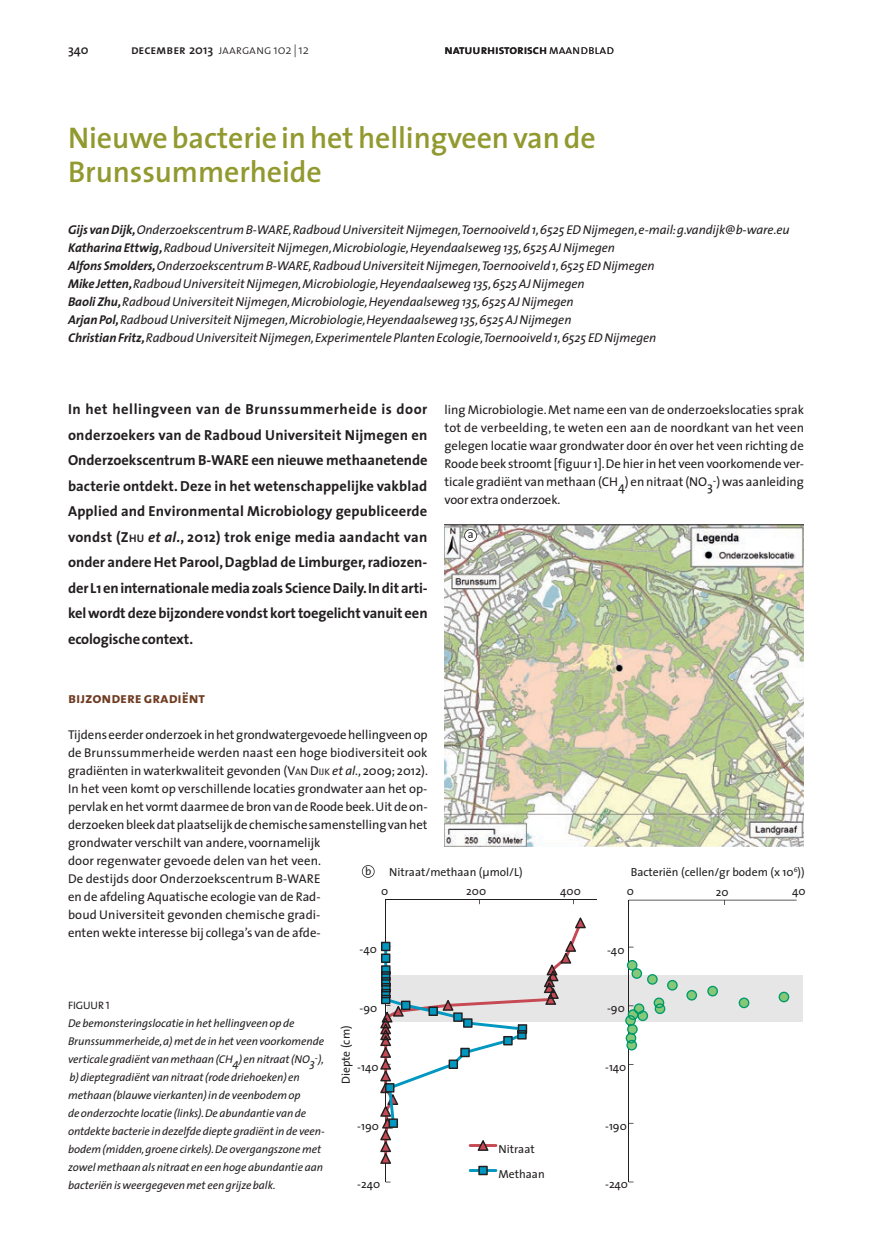
<style>
.page{position:relative;width:872px;height:1234px;background:#fff}
.page>*{position:absolute;margin:0;border:0;box-sizing:border-box;transform-origin:0 0}
.t1{font:600 30px/34.5px "The Sans";letter-spacing:-.005em;color:#91992f}
.t2{font:15px "The Sans Bold Caps";letter-spacing:-.005em;color:#6f3c22}
.t3{font:700 14.55px/25.5px "The Sans";letter-spacing:-.01em;color:#231f20;text-align:justify}
.t4{font:12.75px/18px "The Sans";letter-spacing:-.005em;color:#231f20;text-align:justify}
.t5{font:italic 12.75px/18px "The Sans";letter-spacing:-.005em;color:#231f20}
.t6{font:12.75px "The Sans Semi Bold Caps";letter-spacing:-.005em;color:#231f20}
.t7{font:600 12.75px "The Sans";color:#231f20}
.t8{font:11.7px/25px "The Sans";color:#231f20}
.t9{font:italic 11.25px/18px "The Sans";letter-spacing:-.005em;color:#231f20}
.t10{font:11.25px "The Sans";color:#231f20}
.t11{font:10.8px "The Sans Caps";letter-spacing:-.005em;color:#231f20}
.s1{font-family:"The Sans";font-weight:600}
.s2{font-family:"The Sans Light Caps"}
.s3{font-family:"The Sans";font-weight:300}
.s4{font-weight:700}
.s5{font-style:inherit}
.s6{font-size:10.95px}
.s7{font-style:italic}
.s8{font-size:9.6px}
</style>
<div class="page">
<div style="left:387px;top:975px;width:416px;height:46px;background:#e6e6e7"></div>
<hr style="left:385px;top:899px;width:1px;height:282px;background:#231f20">
<hr style="left:386px;top:898px;width:211px;height:1px;background:#231f20">
<svg style="left:380px;top:917px;width:206px;height:246px"></svg>
<svg style="left:381px;top:941px;width:146px;height:186px"></svg>
<hr style="left:469px;top:1143px;width:28px;height:3px;background:#c64954">
<svg style="left:477px;top:1139px;width:11px;height:11px"></svg>
<hr style="left:469px;top:1168px;width:28px;height:3px;background:#0098c1">
<svg style="left:478px;top:1165px;width:10px;height:9px"></svg>
<hr style="left:628px;top:899px;width:1px;height:282px;background:#231f20">
<hr style="left:628px;top:899px;width:168px;height:1px;background:#231f20">
<svg style="left:625px;top:960px;width:164px;height:90px"></svg>
<svg style="left:362px;top:865px;width:12px;height:12px"></svg>
<img style="left:444px;top:524px;width:360px;height:322px">
<svg style="left:464px;top:529px;width:13px;height:12px"></svg>
<p class="t7" style="left:68px;top:39px;width:22px">340</p>
<p class="t6" style="left:131px;top:39px;width:179px">december <span class="s1">2013</span> <span class="s2">jaargang</span> <span class="s3">102 | 12</span></p>
<p class="t6" style="left:444px;top:39px;width:171px">natuurhistorisch<span class="s2">maandblad</span></p>
<h1 class="t1" style="left:68px;top:120px;width:529px">Nieuwe bacterie in het hellingveen van de<br>Brunssummerheide</h1>
<p class="t5" style="left:68px;top:220px;width:723px"><span class="s4">Gijs van Dijk,</span> Onderzoekscentrum B-WARE, Radboud Universiteit Nijmegen, Toernooiveld 1, 6525 ED Nijmegen, e-mail: g.vandijk@b-ware.eu <span class="s4">Katharina Ettwig,</span> Radboud Universiteit Nijmegen, Microbiologie, Heyendaalseweg 135, 6525 AJ Nijmegen<br><span class="s4">Alfons Smolders,</span> Onderzoekscentrum B-WARE, Radboud Universiteit Nijmegen, Toernooiveld 1, 6525 ED Nijmegen<br><span class="s4">Mike Jetten,</span> Radboud Universiteit Nijmegen, Microbiologie, Heyendaalseweg 135, 6525 AJ Nijmegen<br><span class="s4">Baoli Zhu,</span> Radboud Universiteit Nijmegen, Microbiologie, Heyendaalseweg 135, 6525 AJ Nijmegen<br><span class="s4">Arjan Pol,</span> Radboud Universiteit Nijmegen, Microbiologie, Heyendaalseweg 135, 6525 AJ Nijmegen<br><span class="s4">Christian Fritz,</span> Radboud Universiteit Nijmegen, Experimentele Planten Ecologie,Toernooiveld 1, 6525 ED Nijmegen</p>
<p class="t3" style="left:68px;top:396px;width:361px">In het hellingveen van de Brunssummerheide is door on der zoekers van de Radboud universiteit nijmegen en Onderzoekscentrum B-wARE een nieuwe methaanetende bacterie ontdekt. Deze in het wetenschappelijke vakblad Applied and Environmental Microbiology gepubliceerde vondst (<span class="s5">Z</span><span class="s6">HU</span> <span class="s7">et al.</span><span class="s5">, 2012</span>) trok enige media aandacht van onder andere Het Parool, Dagblad de Limburger, radiozen&shy;der L1 en internationale media zoals Science Daily. In dit arti&shy;kel wordt deze bijzondere vondst kort toegelicht vanuit een ecologische context.</p>
<p class="t4" style="left:444px;top:400px;width:361px">ling Microbiologie. Met name een van de onderzoekslocaties sprak tot de verbeelding, te weten een aan de noordkant van het veen gelegen locatie waar grondwater door én over het veen richting de Roode beek stroomt [figuur 1]. De hier in het veen voorkomende ver&shy;ticale gradiënt van methaan (CH4) en nitraat (NO3<sup>-</sup>) was aanleiding voor extra onderzoek.</p>
<p class="t10" style="left:468px;top:525px;width:7px">a</p>
<p class="t2" style="left:68px;top:684px;width:138px">bijzondere gradiënt</p>
<p class="t4" style="left:68px;top:724px;width:361px;text-align:left">Tijdens eerder onderzoek in het grondwatergevoede hellingveen op de Brunssummerheide werden naast een hoge biodiversiteit ook gradiënten in waterkwaliteit gevonden (<span class="s5">V</span><span class="s8">an</span> <span class="s5">d</span><span class="s8">ijk</span> <span class="s7">et al.</span>, 2009; 2012).<br>In het veen komt op verschillende locaties grondwater aan het op&shy;pervlak en het vormt daarmee de bron van de Roode beek. Uit de on&shy;derzoeken bleek dat plaatselijk de chemische samenstelling van het grondwater verschilt van andere, voornamelijk<br>door regenwater gevoede delen van het veen.<br>De destijds door Onderzoekscentrum B-WARE<br>en de afdeling Aquatische ecologie van de Rad-<br>boud Universiteit gevonden chemische gradi-<br>enten wekte interesse bij collega’s van de afde-</p>
<p class="t8" style="left:389px;top:858px;width:135px">Nitraat/methaan (µmol/L)</p>
<p class="t10" style="left:365px;top:861px;width:8px">b</p>
<p class="t8" style="left:631px;top:858px;width:175px">Bacteriën (cellen/gr bodem (x 10<sup>6</sup>))</p>
<p class="t8" style="left:381px;top:877px;width:9px">0</p>
<p class="t8" style="left:466px;top:877px;width:21px">200</p>
<p class="t8" style="left:560px;top:877px;width:22px">400</p>
<p class="t8" style="left:627px;top:877px;width:9px">0</p>
<p class="t8" style="left:792px;top:877px;width:15px">40</p>
<p class="t8" style="left:715px;top:878px;width:14px">20</p>
<p class="t8" style="left:359px;top:935px;width:19px">-40</p>
<p class="t11" style="left:68px;top:995px;width:43px">FIGUUR 1</p>
<p class="t9" style="left:68px;top:1013px;width:258px">De bemonsteringslocatie in het hellingveen op de Brunssummerheide, a) met de in het veen voorkomende verticale gradiënt van methaan (CH4) en nitraat (NO3<sup>-</sup>), b) dieptegradiënt van nitraat (rode driehoeken) en methaan (blauwe vierkanten) in de veenbodem op<br>de onderzochte locatie (links). De abundantie van de ontdekte bacterie in dezelfde diepte gradiënt in de veen&shy;bodem (midden, groene cirkels). De overgangszone met zowel methaan als nitraat en een hoge abundantie aan bacteriën is weergegeven met een grijze balk.</p>
<p class="t8" style="left:359px;top:994px;width:19px">-90</p>
<p class="t8" style="left:333px;top:1083px;width:60px;rotate:-90deg">Diepte (cm)</p>
<p class="t8" style="left:357px;top:1053px;width:23px">-140</p>
<p class="t8" style="left:357px;top:1112px;width:23px">-190</p>
<p class="t8" style="left:357px;top:1171px;width:24px">-240</p>
<p class="t8" style="left:498px;top:1135px;width:48px">Nitraat<br>Methaan</p>
<p class="t8" style="left:607px;top:936px;width:19px">-40</p>
<p class="t8" style="left:607px;top:995px;width:19px">-90</p>
<p class="t8" style="left:605px;top:1053px;width:23px">-140</p>
<p class="t8" style="left:605px;top:1112px;width:23px">-190</p>
<p class="t8" style="left:605px;top:1171px;width:24px">-240</p>
</div>
